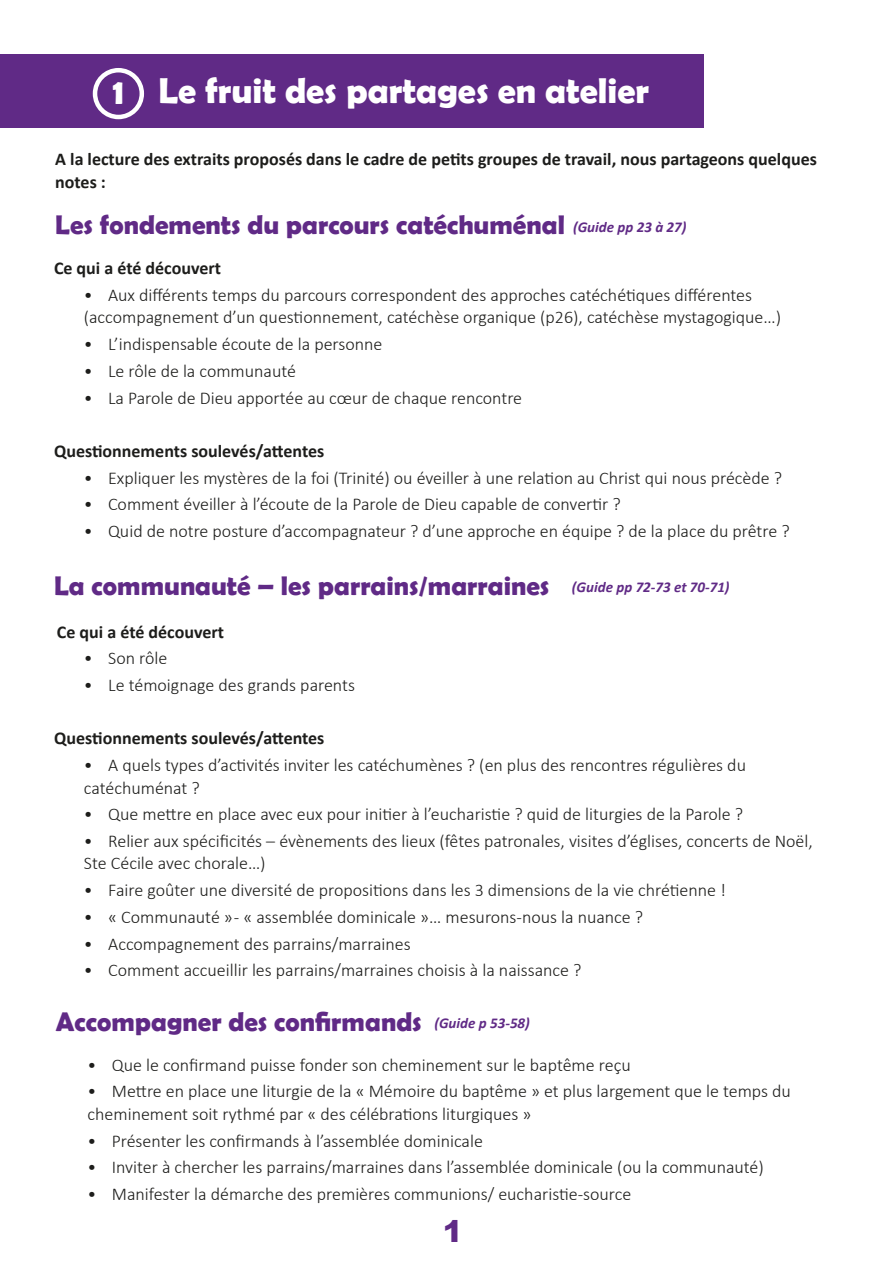
<style>
.page{position:relative;width:893px;height:1263px;background:#fff}
.page>*{position:absolute;margin:0;border:0;box-sizing:border-box;transform-origin:0 0}
.gros_titre{font:700 36px "Berlin Sans FB Demi";color:#fff}
.gros_titre-2{font:900 30px "Arial";color:#602a86}
.t1{font:700 27px "Berlin Sans FB Demi";color:#602a86}
.t2{font:300 18px/22.5px "Calibri";color:#1d1d1b}
.t3{font:700 18px/22.5px "Calibri";color:#1d1d1b}
.t4{font:italic 700 15px "Calibri";color:#602a86}
</style>
<div class="page">
<div style="left:0;top:54px;width:704px;height:74px;background:#602a86"></div>
<div style="left:93px;top:68px;width:51px;height:51px;border:4px solid #fff;border-radius:50%"></div>
<p class="gros_titre" style="left:113px;top:71px;width:13px">1</p>
<p class="gros_titre" style="left:158px;top:69px;width:492px">Le fruit des partages en atelier</p>
<p class="t3" style="left:55px;top:148px;width:763px">A la lecture des extraits proposés dans le cadre de petits groupes de travail, nous partageons quelques notes :</p>
<p class="t1" style="left:55px;top:209px;width:511px">Les fondements du parcours catéchuménal</p>
<p class="t4" style="left:573px;top:216px;width:115px">(Guide pp 23 à 27)</p>
<p class="t3" style="left:54px;top:257px;width:169px">Ce qui a été découvert</p>
<p class="t2" style="left:84px;top:283px;width:699px">• Aux différents temps du parcours correspondent des approches catéchétiques différentes (accompagnement d’un questionnement, catéchèse organique (p26), catéchèse mystagogique…)</p>
<p class="t2" style="left:84px;top:333px;width:300px">• L’indispensable écoute de la personne</p>
<p class="t2" style="left:84px;top:359px;width:214px">• Le rôle de la communauté</p>
<p class="t2" style="left:84px;top:386px;width:440px">• La Parole de Dieu apportée au cœur de chaque rencontre</p>
<p class="t3" style="left:54px;top:439px;width:272px">Questionnements soulevés/attentes</p>
<p class="t2" style="left:84px;top:466px;width:700px">• Expliquer les mystères de la foi (Trinité) ou éveiller à une relation au Christ qui nous précède ?</p>
<p class="t2" style="left:84px;top:493px;width:538px">• Comment éveiller à l’écoute de la Parole de Dieu capable de convertir ?</p>
<p class="t2" style="left:84px;top:520px;width:707px">• Quid de notre posture d’accompagnateur ? d’une approche en équipe ? de la place du prêtre ?</p>
<p class="t1" style="left:54px;top:570px;width:497px">La communauté – les parrains/marraines</p>
<p class="t4" style="left:572px;top:577px;width:159px">(Guide pp 72-73 et 70-71)</p>
<p class="t3" style="left:57px;top:620px;width:169px">Ce qui a été découvert</p>
<p class="t2" style="left:84px;top:647px;width:85px">• Son rôle</p>
<p class="t2" style="left:84px;top:673px;width:273px">• Le témoignage des grands parents</p>
<p class="t3" style="left:54px;top:727px;width:272px">Questionnements soulevés/attentes</p>
<p class="t2" style="left:84px;top:754px;width:663px">• A quels types d’activités inviter les catéchumènes ? (en plus des rencontres régulières du catéchuménat ?</p>
<p class="t2" style="left:84px;top:803px;width:661px">• Que mettre en place avec eux pour initier à l’eucharistie ? quid de liturgies de la Parole ?</p>
<p class="t2" style="left:84px;top:829px;width:730px">• Relier aux spécificités – évènements des lieux (fêtes patronales, visites d’églises, concerts de Noël,<br>Ste Cécile avec chorale…)</p>
<p class="t2" style="left:84px;top:879px;width:644px">• Faire goûter une diversité de propositions dans les 3 dimensions de la vie chrétienne !</p>
<p class="t2" style="left:84px;top:905px;width:561px">• « Communauté » - « assemblée dominicale »… mesurons-nous la nuance ?</p>
<p class="t2" style="left:84px;top:932px;width:328px">• Accompagnement des parrains/marraines</p>
<p class="t2" style="left:84px;top:959px;width:499px">• Comment accueillir les parrains/marraines choisis à la naissance ?</p>
<p class="t1" style="left:56px;top:1006px;width:367px">Accompagner des confirmands</p>
<p class="t4" style="left:434px;top:1013px;width:97px">(Guide p 53-58)</p>
<p class="t2" style="left:88px;top:1053px;width:545px">• Que le confirmand puisse fonder son cheminement sur le baptême reçu</p>
<p class="t2" style="left:88px;top:1080px;width:705px">• Mettre en place une liturgie de la « Mémoire du baptême » et plus largement que le temps du cheminement soit rythmé par « des célébrations liturgiques »</p>
<p class="t2" style="left:88px;top:1129px;width:397px">• Présenter les confirmands à l’assemblée dominicale</p>
<p class="t2" style="left:88px;top:1156px;width:678px">• Inviter à chercher les parrains/marraines dans l’assemblée dominicale (ou la communauté)</p>
<p class="t2" style="left:88px;top:1182px;width:545px">• Manifester la démarche des premières communions/ eucharistie-source</p>
<p class="gros_titre-2" style="left:443px;top:1209px;width:22px">1</p>
</div>
